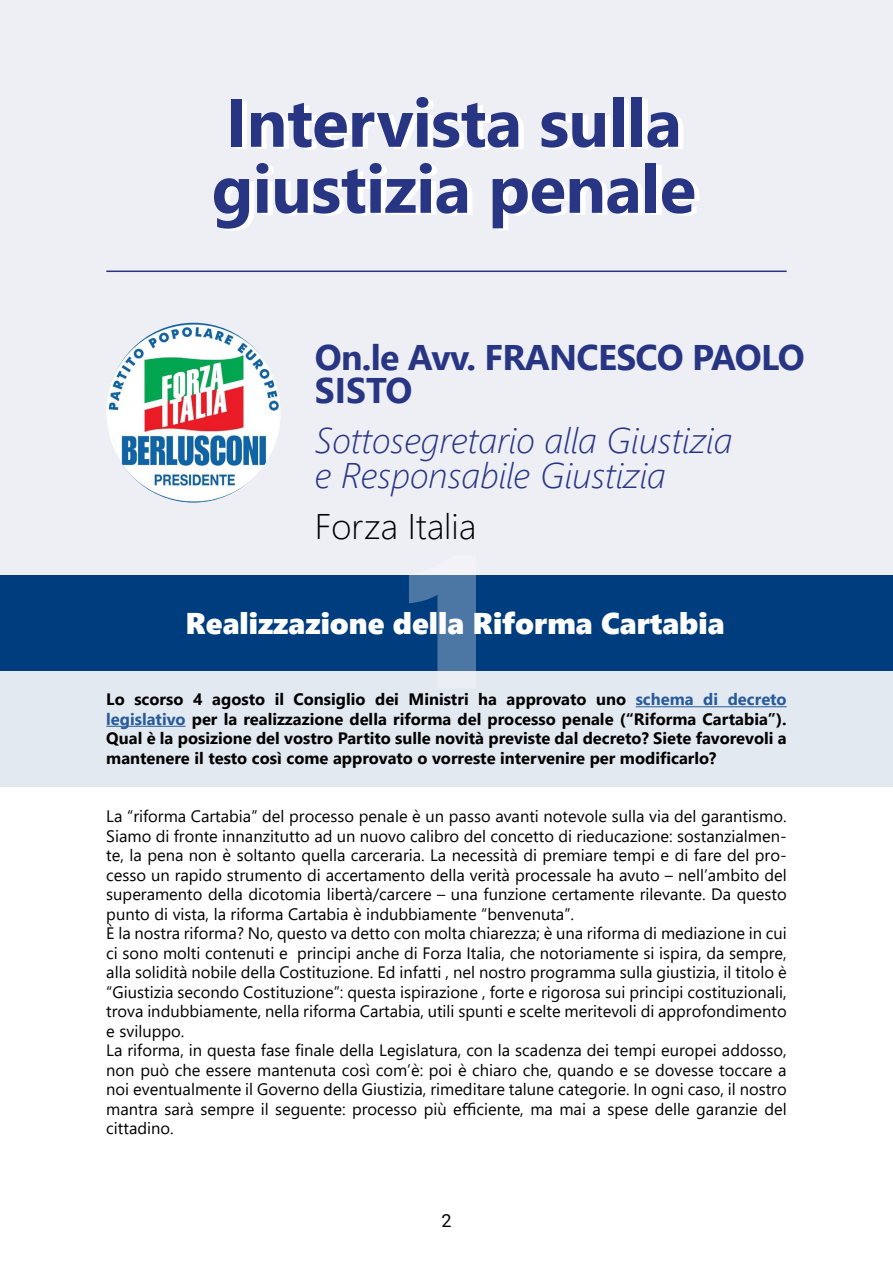
<style>
.page{position:relative;width:893px;height:1263px;background:#fff}
.page>*{position:absolute;margin:0;border:0;box-sizing:border-box;transform-origin:0 0}
.t1{font:185.4px "Segoe UI Black";color:#fff}
.t2{font:700 67.5px/66px "Segoe UI";letter-spacing:-.01em;color:#283583}
.t3{font:italic 300 35.55px/34.5px "Segoe UI";color:#283583}
.t4{font:700 35.55px/32.7px "Segoe UI";letter-spacing:-.02em;color:#283583}
.t5{font:300 35.55px "Segoe UI";color:#000}
.t6{font:30px "Segoe UI Black";color:#fff}
.t7{font:18px "Roboto";color:#000}
.t8{font:16.5px/19.5px "Segoe UI";color:#000}
.t9{font:700 16.5px/19.5px "Segoe UI";color:#000;text-align:justify}
.s1{color:#275b9b}
</style>
<div class="page">
<div style="left:0;top:669px;width:893px;height:117px;background:#e3e9f0"></div>
<div style="left:0;top:575px;width:893px;height:95px;background:#003d7e"></div>
<div style="left:0;top:0;width:893px;height:574px;background:#eeeff5"></div>
<img style="left:107px;top:323px;width:174px;height:179px">
<hr style="left:636px;top:706px;width:151px;height:1px;background:#275b9b">
<hr style="left:106px;top:726px;width:80px;height:1px;background:#275b9b">
<hr style="left:892px;top:50px;width:1px;height:118px;background:#003d7e">
<hr style="left:106px;top:271px;width:681px;height:1px;background:#283583">
<h2 class="t2" style="left:212px;top:85px;width:486px">Intervista sulla giustizia penale</h2>
<h3 class="t4" style="left:315px;top:338px;width:491px">On.le Avv. FRANCESCO PAOLO<br>SISTO</h3>
<h3 class="t3" style="left:315px;top:417px;width:419px">Sottosegretario alla Giustizia e Responsabile Giustizia</h3>
<h3 class="t5" style="left:315px;top:492px;width:163px">Forza Italia</h3>
<h1 class="t1" style="left:402px;top:488px;width:91px">1</h1>
<p class="t9" style="left:106px;top:688px;width:682px;text-indent:529px"><span class="s1">schema di decreto legislativo</span> per la realizzazione della riforma del processo penale (“Riforma Cartabia”).<br>Qual è la posizione del vostro Partito sulle novità previste dal decreto? Siete favorevoli a mantenere il testo così come approvato o vorreste intervenire per modificarlo?</p>
<h3 class="t6" style="left:185px;top:601px;width:540px">Realizzazione della Riforma Cartabia</h3>
<p class="t9" style="left:106px;top:688px;width:521px">Lo scorso 4 agosto il Consiglio dei Ministri ha approvato uno</p>
<p class="t8" style="left:106px;top:805px;width:682px">La “riforma Cartabia” del processo penale è un passo avanti notevole sulla via del garantismo.<br>Siamo di fronte innanzitutto ad un nuovo calibro del concetto di rieducazione: sostanzialmen&shy;te, la pena non è soltanto quella carceraria. La necessità di premiare tempi e di fare del pro&shy;cesso un rapido strumento di accertamento della verità processale ha avuto – nell’ambito del superamento della dicotomia libertà/carcere – una funzione certamente rilevante. Da questo punto di vista, la riforma Cartabia è indubbiamente “benvenuta”.<br>È la nostra riforma? No, questo va detto con molta chiarezza; è una riforma di mediazione in cui ci sono molti contenuti e principi anche di Forza Italia, che notoriamente si ispira, da sempre, alla solidità nobile della Costituzione. Ed infatti , nel nostro programma sulla giustizia, il titolo è “Giustizia secondo Costituzione”: questa ispirazione , forte e rigorosa sui principi costituzionali, trova indubbiamente, nella riforma Cartabia, utili spunti e scelte meritevoli di approfondimento e sviluppo.<br>La riforma, in questa fase finale della Legislatura, con la scadenza dei tempi europei addosso, non può che essere mantenuta così com’è: poi è chiaro che, quando e se dovesse toccare a noi eventualmente il Governo della Giustizia, rimeditare talune categorie. In ogni caso, il nostro mantra sarà sempre il seguente: processo più efficiente, ma mai a spese delle garanzie del cittadino.</p>
<p class="t7" style="left:441px;top:1207px;width:12px">2</p>
</div>
